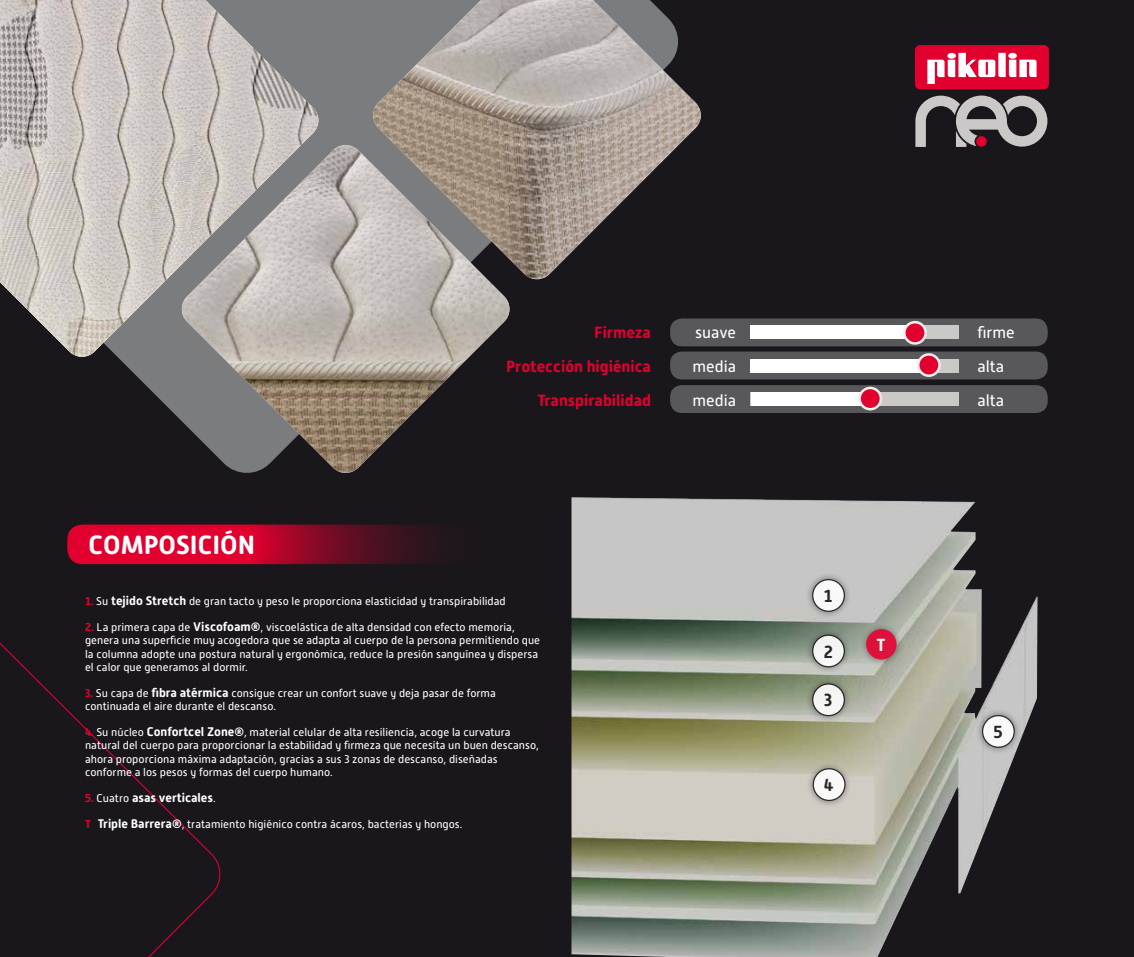
<style>
.page{position:relative;width:1134px;height:957px;background:#1a171c}
.page>*{position:absolute;margin:0;border:0;box-sizing:border-box;transform-origin:0 0}
.t1{font:700 26.25px "Alwyn New Rounded";color:#fff}
.t2{font:700 17.5px "Alwyn New Rounded";color:#1a171c}
.t3{font:700 17.5px "Alwyn New Rounded";color:#fff}
.t4{font:700 16.25px "Alwyn New Rounded";color:#e2002f}
.t5{font:16.25px "Alwyn New Rounded";color:#fff}
.t6{font:700 12.5px "Alwyn New Rounded";color:#fff}
.t7{font:11.25px/13.5px "Alwyn New Rounded";color:#fff}
.s1{font-weight:700;font-size:11.5px;color:#e2002f}
.s2{font-weight:700;font-size:12.5px}
.s3{font-size:11.5px;color:#e2002f}
.s4{font-weight:400;font-size:11.25px}
</style>
<div class="page">
<svg style="left:0;top:557px;width:224px;height:400px"></svg>
<svg style="left:119px;top:0;width:557px;height:419px"></svg>
<svg style="left:915px;top:96px;width:132px;height:51px"></svg>
<div style="left:976px;top:136px;width:11px;height:11px;background:#e2002f;border-radius:50%"></div>
<div style="left:915px;top:45px;width:134px;height:44px;background:#e2002f;border-radius:5px"></div>
<svg style="left:927px;top:53px;width:109px;height:31px"></svg>
<div style="left:669px;top:318px;width:379px;height:29px;background:#58585a;border-radius:12px"></div>
<div style="left:669px;top:317px;width:380px;height:31px;border:1px solid #1a171c;border-radius:12px"></div>
<div style="left:669px;top:351px;width:379px;height:29px;background:#58585a;border-radius:12px"></div>
<div style="left:669px;top:350px;width:380px;height:31px;border:1px solid #1a171c;border-radius:12px"></div>
<div style="left:669px;top:384px;width:379px;height:29px;background:#58585a;border-radius:12px"></div>
<div style="left:669px;top:384px;width:380px;height:30px;border:1px solid #1a171c;border-radius:12px"></div>
<img style="left:372px;top:0;width:329px;height:280px">
<img style="left:180px;top:145px;width:331px;height:328px">
<img style="left:0;top:0;width:318px;height:357px">
<div style="left:750px;top:393px;width:208px;height:13px;background:#cac9c7"></div>
<div style="left:750px;top:393px;width:118px;height:13px;background:#fff"></div>
<div style="left:750px;top:359px;width:208px;height:14px;background:#cac9c7"></div>
<div style="left:750px;top:359px;width:179px;height:14px;background:#fff"></div>
<div style="left:750px;top:326px;width:208px;height:13px;background:#cac9c7"></div>
<div style="left:750px;top:326px;width:165px;height:13px;background:#fff"></div>
<div style="left:860px;top:388px;width:21px;height:21px;background:#e2002f;border-radius:50%"></div>
<div style="left:858px;top:387px;width:24px;height:23px;border:2px solid #efeeed;border-radius:50%"></div>
<svg style="left:918px;top:354px;width:21px;height:22px"></svg>
<div style="left:917px;top:353px;width:24px;height:24px;border:2px solid #efeeed;border-radius:50%"></div>
<svg style="left:904px;top:322px;width:22px;height:21px"></svg>
<div style="left:903px;top:321px;width:24px;height:24px;border:2px solid #efeeed;border-radius:50%"></div>
<img style="left:571px;top:497px;width:466px;height:460px">
<div style="left:860px;top:623px;width:43px;height:43px;background:#1a171c;opacity:.53"></div>
<div style="left:866px;top:629px;width:30px;height:30px;background:#dc123b;border-radius:50%"></div>
<div style="left:806px;top:761px;width:46px;height:46px;background:#1a171c;opacity:.53"></div>
<svg style="left:813px;top:769px;width:32px;height:31px"></svg>
<div style="left:813px;top:768px;width:32px;height:33px;border:1px solid #1a171c;border-radius:50%"></div>
<div style="left:806px;top:677px;width:45px;height:46px;background:#1a171c;opacity:.53"></div>
<div style="left:813px;top:684px;width:31px;height:31px;background:#f5f6f3;border-radius:50%"></div>
<div style="left:812px;top:683px;width:33px;height:33px;border:1px solid #1a171c;border-radius:50%"></div>
<div style="left:806px;top:628px;width:45px;height:46px;background:#1a171c;opacity:.53"></div>
<svg style="left:813px;top:635px;width:31px;height:32px"></svg>
<div style="left:812px;top:634px;width:33px;height:33px;border:1px solid #1a171c;border-radius:50%"></div>
<div style="left:806px;top:572px;width:45px;height:46px;background:#1a171c;opacity:.53"></div>
<div style="left:813px;top:579px;width:31px;height:32px;background:#fff;border-radius:50%"></div>
<div style="left:812px;top:579px;width:33px;height:33px;border:1px solid #1a171c;border-radius:50%"></div>
<div style="left:975px;top:708px;width:46px;height:46px;background:#1a171c;opacity:.53"></div>
<div style="left:982px;top:715px;width:32px;height:32px;background:#fff;border-radius:50%"></div>
<div style="left:982px;top:715px;width:33px;height:33px;border:1px solid #1a171c;border-radius:50%"></div>
<svg style="left:67px;top:524px;width:435px;height:40px"></svg>
<h1 class="t1" style="left:89px;top:530px;width:168px">COMPOSICIÓN</h1>
<h3 class="t4" style="left:594px;top:323px;width:58px">Firmeza</h3>
<h3 class="t5" style="left:695px;top:323px;width:42px">suave</h3>
<h3 class="t5" style="left:977px;top:323px;width:39px">firme</h3>
<h3 class="t4" style="left:506px;top:357px;width:146px">Protección higiénica</h3>
<h3 class="t5" style="left:692px;top:357px;width:45px">media</h3>
<h3 class="t5" style="left:977px;top:357px;width:28px">alta</h3>
<h3 class="t4" style="left:537px;top:390px;width:115px">Transpirabilidad</h3>
<h3 class="t5" style="left:692px;top:391px;width:45px">media</h3>
<h3 class="t5" style="left:977px;top:391px;width:28px">alta</h3>
<p class="t7" style="left:85px;top:594px;width:422px"><span class="s1">1.</span> Su <span class="s2">tejido Stretch</span> de gran tacto y peso le proporciona elasticidad y transpirabilidad</p>
<p class="t7" style="left:85px;top:620px;width:457px"><span class="s1">2.</span> La primera capa de <span class="s2">Viscofoam®</span>, viscoelástica de alta densidad con efecto memoria, genera una superficie muy acogedora que se adapta al cuerpo de la persona permitiendo que la columna adopte una postura natural y ergonómica, reduce la presión sanguínea y dispersa el calor que generamos al dormir.</p>
<p class="t7" style="left:85px;top:686px;width:412px"><span class="s1">3.</span> Su capa de <span class="s2">fibra atérmica</span> consigue crear un confort suave y deja pasar de forma continuada el aire durante el descanso.</p>
<p class="t7" style="left:85px;top:725px;width:455px"><span class="s1">4.</span> Su núcleo <span class="s2">Confortcel Zone®</span>, material celular de alta resiliencia, acoge la curvatura natural del cuerpo para proporcionar la estabilidad y firmeza que necesita un buen descanso, ahora proporciona máxima adaptación, gracias a sus 3 zonas de descanso, diseñadas conforme a los pesos y formas del cuerpo humano.</p>
<p class="t6" style="left:85px;top:790px;width:132px"><span class="s3">5.</span> <span class="s4">Cuatro</span> asas verticales<span class="s4">.</span></p>
<p class="t7" style="left:85px;top:817px;width:379px"><span class="s1">T</span> <span class="s2">Triple Barrera®</span>, tratamiento higiénico contra ácaros, bacterias y hongos.</p>
<h2 class="t2" style="left:824px;top:586px;width:10px">1</h2>
<h2 class="t2" style="left:824px;top:641px;width:11px">2</h2>
<h2 class="t2" style="left:824px;top:690px;width:10px">3</h2>
<h2 class="t2" style="left:824px;top:775px;width:11px">4</h2>
<h2 class="t3" style="left:877px;top:635px;width:11px">T</h2>
<h2 class="t2" style="left:993px;top:722px;width:11px">5</h2>
</div>
